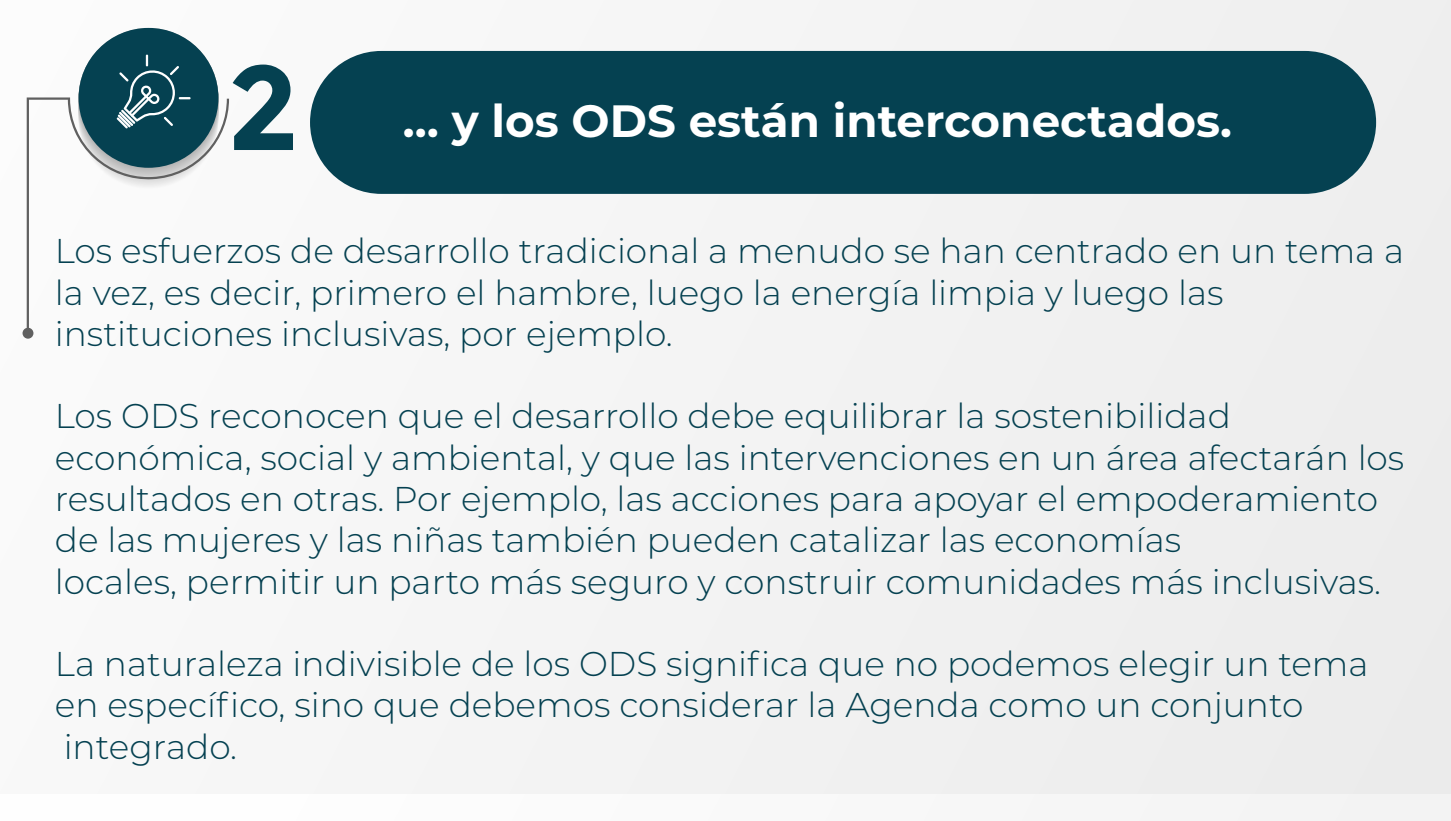
<style>
.page{position:relative;width:1451px;height:821px;background:#fff}
.page>*{position:absolute;margin:0;border:0;box-sizing:border-box;transform-origin:0 0}
.t1{font:700 119.4px "Montserrat";color:#054151}
.t2{font:700 45.22px "Montserrat";color:#fff}
.t3{font:300 34.35px/41.2px "Montserrat";color:#054151}
</style>
<div class="page">
<div style="left:0;top:0;width:1450px;height:820px;background:#f3f3f3"></div>
<div style="left:0;top:794px;width:1450px;height:26px;background:#f9f9f9"></div>
<div style="left:310px;top:51px;width:1066px;height:143px;background:#054151;border-radius:71px"></div>
<div style="left:79px;top:28px;width:139px;height:140px;background:#054151;border-radius:50%"></div>
<svg style="left:23px;top:97px;width:206px;height:241px"></svg>
<svg style="left:117px;top:55px;width:74px;height:73px"></svg>
<h1 class="t1" style="left:227px;top:37px;width:74px">2</h1>
<h2 class="t2" style="left:403px;top:88px;width:830px">… y los ODS están interconectados.</h2>
<p class="t3" style="left:55px;top:229px;width:1350px">Los esfuerzos de desarrollo tradicional a menudo se han centrado en un tema a la vez, es decir, primero el hambre, luego la energía limpia y luego las instituciones inclusivas, por ejemplo.</p>
<p class="t3" style="left:55px;top:394px;width:1351px">Los ODS reconocen que el desarrollo debe equilibrar la sostenibilidad económica, social y ambiental, y que las intervenciones en un área afectarán los resultados en otras. Por ejemplo, las acciones para apoyar el empoderamiento de las mujeres y las niñas también pueden catalizar las economías<br>locales, permitir un parto más seguro y construir comunidades más inclusivas.</p>
<p class="t3" style="left:55px;top:642px;width:1315px">La naturaleza indivisible de los ODS significa que no podemos elegir un tema en específico, sino que debemos considerar la Agenda como un conjunto integrado.</p>
</div>
